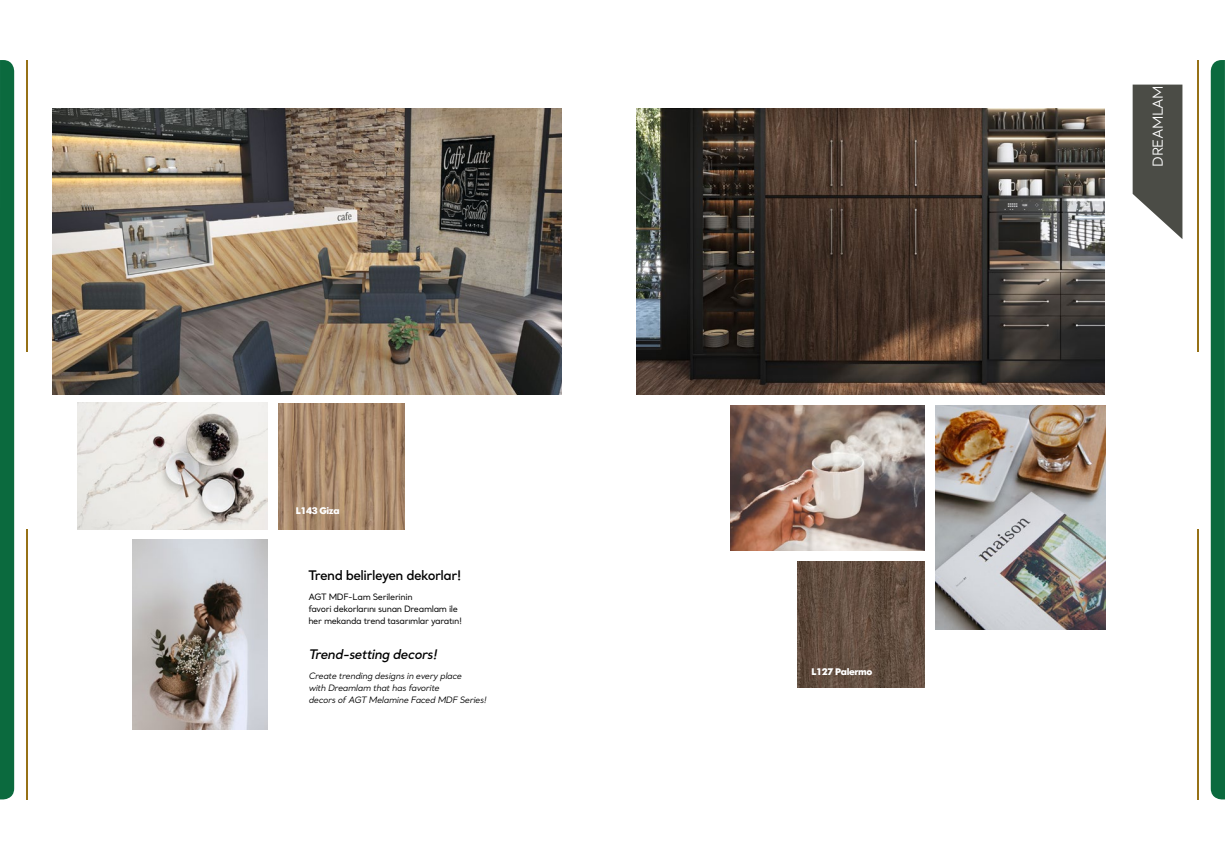
<style>
.page{position:relative;width:1225px;height:859px;background:#fff}
.page>*{position:absolute;margin:0;border:0;box-sizing:border-box;transform-origin:0 0}
.t1{font:13.7px "Santral";letter-spacing:-.04em;color:#fff}
.t2{font:600 13.1px "Santral";letter-spacing:-.04em;color:#000}
.t3{font:italic 600 13.1px "Santral";letter-spacing:-.04em;color:#000}
.t4{font:700 9.6px "IKEA Sans TUC";letter-spacing:-.04em;color:#fff}
.t5{font:italic 8.8px/12.3px "Santral";letter-spacing:-.04em;color:#000}
.t6{font:8.8px/12.3px "Santral";letter-spacing:-.04em;color:#000}
</style>
<div class="page">
<hr style="left:26px;top:60px;width:2px;height:292px;background:#967116">
<hr style="left:26px;top:529px;width:2px;height:270px;background:#967116">
<div style="left:0;top:60px;width:14px;height:739px;background:#0b6a3e"></div>
<hr style="left:1197px;top:60px;width:1px;height:292px;background:#967116">
<hr style="left:1197px;top:529px;width:1px;height:270px;background:#967116">
<svg style="left:1210px;top:60px;width:15px;height:739px;background:#197249"></svg>
<img style="left:798px;top:562px;width:126px;height:125px">
<img style="left:53px;top:108px;width:508px;height:286px">
<img style="left:278px;top:404px;width:127px;height:125px">
<img style="left:77px;top:403px;width:190px;height:126px">
<img style="left:132px;top:539px;width:135px;height:190px">
<svg style="left:1132px;top:85px;width:50px;height:154px;background:#676863"></svg>
<img style="left:636px;top:108px;width:468px;height:286px">
<img style="left:935px;top:405px;width:170px;height:225px">
<img style="left:730px;top:405px;width:194px;height:146px">
<p class="t4" style="left:296px;top:503px;width:45px">L143 Giza</p>
<h2 class="t2" style="left:308px;top:567px;width:155px">Trend belirleyen dekorlar!</h2>
<p class="t6" style="left:308px;top:590px;width:155px">AGT MDF-Lam Serilerinin<br>favori dekorlarını sunan Dreamlam ile her mekanda trend tasarımlar yaratın!</p>
<h2 class="t3" style="left:308px;top:646px;width:130px">Trend-setting decors!</h2>
<p class="t5" style="left:308px;top:669px;width:180px">Create trending designs in every place<br>with Dreamlam that has favorite<br>decors of AGT Melamine Faced MDF Series!</p>
<p class="t4" style="left:811px;top:664px;width:62px">L127 Palermo</p>
<h1 class="t1" style="left:1149px;top:167px;width:83px;rotate:-90deg">DREAMLAM</h1>
</div>
